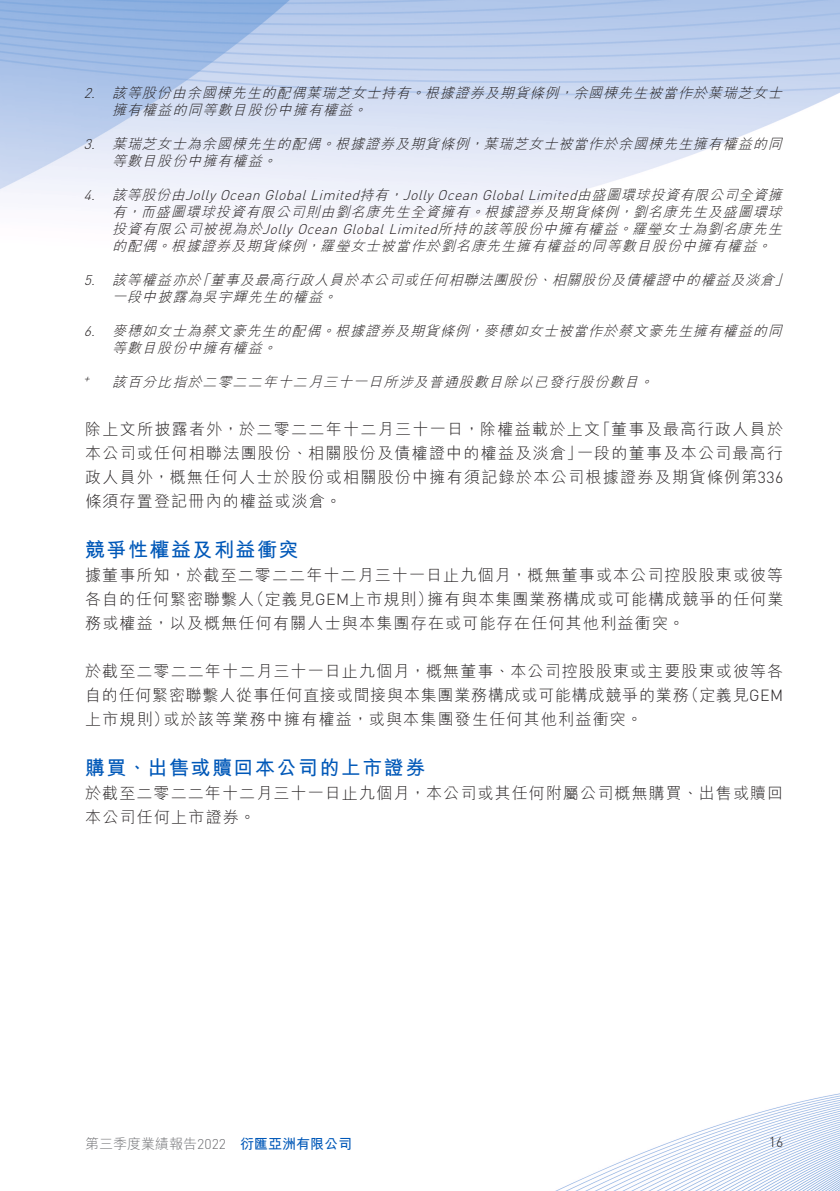
<style>
.page{position:relative;width:840px;height:1191px;background:#fff}
.page>*{position:absolute;margin:0;border:0;box-sizing:border-box;transform-origin:0 0}
._01_H1{font:700 20px "M Hei HK";letter-spacing:.075em;color:#0058b8}
._00_txt{font:300 16px/24px "M Hei HK";letter-spacing:.075em;color:#231f20}
._00_txt-2{font:300 16px/24px "M Hei HK";letter-spacing:.05em;color:#231f20}
._06_Notes{font:italic 300 14px "M Hei HK";color:#231f20}
._06_Notes-2{font:italic 300 14px "DIN";color:#231f20}
.t1{font:300 14px "M Hei HK";color:#6c6d70}
.t2{font:700 14px "M Hei HK";color:#0058b8}
.t3{font:300 14px "DIN";color:#231f20}
._06_Notes-3{font:italic 300 11.2px "DIN";color:#231f20}
.s1{font-family:"M Hei HK"}
.s2{font-family:"DIN"}
</style>
<div class="page">
<img style="left:0;top:0;width:839px;height:1191px">
<p class="_06_Notes-2" style="left:84px;top:84px;width:17px">2.</p>
<p class="_06_Notes" style="left:112px;top:85px;width:303px">該等股份由余國棟先生的配偶葉瑞芝女士持有</p>
<p class="_06_Notes" style="left:573px;top:85px;width:213px">余國棟先生被當作於葉瑞芝女士</p>
<p class="_06_Notes" style="left:424px;top:85px;width:139px">根據證券及期貨條例</p>
<p class="_06_Notes" style="left:410px;top:85px;width:19px">。</p>
<p class="_06_Notes" style="left:558px;top:85px;width:19px">，</p>
<p class="_06_Notes" style="left:112px;top:102px;width:245px">擁有權益的同等數目股份中擁有權益</p>
<p class="_06_Notes" style="left:352px;top:102px;width:19px">。</p>
<p class="_06_Notes-2" style="left:84px;top:135px;width:17px">3.</p>
<p class="_06_Notes" style="left:112px;top:136px;width:213px">葉瑞芝女士為余國棟先生的配偶</p>
<p class="_06_Notes" style="left:483px;top:136px;width:303px">葉瑞芝女士被當作於余國棟先生擁有權益的同</p>
<p class="_06_Notes" style="left:335px;top:136px;width:139px">根據證券及期貨條例</p>
<p class="_06_Notes" style="left:321px;top:136px;width:19px">。</p>
<p class="_06_Notes" style="left:469px;top:136px;width:19px">，</p>
<p class="_06_Notes" style="left:112px;top:153px;width:155px">等數目股份中擁有權益</p>
<p class="_06_Notes" style="left:262px;top:153px;width:19px">。</p>
<p class="_06_Notes-2" style="left:84px;top:186px;width:17px">4.</p>
<p class="_06_Notes-2" style="left:402px;top:186px;width:384px">Jolly Ocean Global Limited<span class="s1">由盛圖環球投資有限公司全資擁</span></p>
<p class="_06_Notes-2" style="left:112px;top:186px;width:281px"><span class="s1">該等股份由</span>Jolly Ocean Global Limited<span class="s1">持有</span></p>
<p class="_06_Notes" style="left:388px;top:187px;width:19px">，</p>
<p class="_06_Notes" style="left:141px;top:204px;width:334px">而盛圖環球投資有限公司則由劉名康先生全資擁有</p>
<p class="_06_Notes" style="left:632px;top:204px;width:154px">劉名康先生及盛圖環球</p>
<p class="_06_Notes" style="left:484px;top:204px;width:139px">根據證券及期貨條例</p>
<p class="_06_Notes" style="left:112px;top:204px;width:19px">有</p>
<p class="_06_Notes" style="left:469px;top:204px;width:19px">。</p>
<p class="_06_Notes" style="left:126px;top:204px;width:19px">，</p>
<p class="_06_Notes" style="left:618px;top:204px;width:19px">，</p>
<p class="_06_Notes-2" style="left:112px;top:220px;width:510px"><span class="s1">投資有限公司被視為於</span>Jolly Ocean Global Limited<span class="s1">所持的該等股份中擁有權益</span></p>
<p class="_06_Notes" style="left:631px;top:221px;width:155px">羅瑩女士為劉名康先生</p>
<p class="_06_Notes" style="left:617px;top:221px;width:19px">。</p>
<p class="_06_Notes" style="left:320px;top:238px;width:441px">羅瑩女士被當作於劉名康先生擁有權益的同等數目股份中擁有權益</p>
<p class="_06_Notes" style="left:171px;top:238px;width:140px">根據證券及期貨條例</p>
<p class="_06_Notes" style="left:112px;top:238px;width:49px">的配偶</p>
<p class="_06_Notes" style="left:156px;top:238px;width:19px">。</p>
<p class="_06_Notes" style="left:756px;top:238px;width:19px">。</p>
<p class="_06_Notes" style="left:306px;top:238px;width:19px">，</p>
<p class="_06_Notes-2" style="left:84px;top:271px;width:17px">5.</p>
<p class="_06_Notes" style="left:112px;top:272px;width:430px">該等權益亦於董事及最高行政人員於本公司或任何相聯法團股份</p>
<p class="_06_Notes" style="left:551px;top:272px;width:228px">相關股份及債權證中的權益及淡倉</p>
<p class="_06_Notes" style="left:195px;top:272px;width:19px">「</p>
<p class="_06_Notes" style="left:774px;top:272px;width:19px">「</p>
<p class="_06_Notes" style="left:537px;top:272px;width:19px">、</p>
<p class="_06_Notes" style="left:112px;top:289px;width:215px">一段中披露為吳宇輝先生的權益</p>
<p class="_06_Notes" style="left:322px;top:289px;width:19px">。</p>
<p class="_06_Notes-2" style="left:84px;top:322px;width:17px">6.</p>
<p class="_06_Notes" style="left:483px;top:323px;width:303px">麥穗如女士被當作於蔡文豪先生擁有權益的同</p>
<p class="_06_Notes" style="left:112px;top:323px;width:213px">麥穗如女士為蔡文豪先生的配偶</p>
<p class="_06_Notes" style="left:335px;top:323px;width:139px">根據證券及期貨條例</p>
<p class="_06_Notes" style="left:321px;top:323px;width:19px">。</p>
<p class="_06_Notes" style="left:469px;top:323px;width:19px">，</p>
<p class="_06_Notes" style="left:112px;top:340px;width:155px">等數目股份中擁有權益</p>
<p class="_06_Notes" style="left:262px;top:340px;width:19px">。</p>
<p class="_06_Notes-3" style="left:84px;top:371px;width:11px">+</p>
<p class="_06_Notes" style="left:112px;top:374px;width:531px">該百分比指於二零二二年十二月三十一日所涉及普通股數目除以已發行股份數目</p>
<p class="_06_Notes" style="left:638px;top:374px;width:19px">。</p>
<p class="_00_txt" style="left:594px;top:416px;width:190px">「董事及最高行政人員於</p>
<p class="_00_txt" style="left:576px;top:416px;width:207px;text-indent:-491px">除上文所披露者外，於二零二二年十二月三十一日，除權益載於上文<br>一段的董事及本公司最高行</p>
<p class="_00_txt" style="left:85px;top:440px;width:699px">本公司或任何相聯法團股份、相關股份及債權證中的權益及淡倉」<br>政人員外，概無任何人士於股份或相關股份中擁有須記錄於本公司根據證券及期貨條例第<span class="s2">336</span>條須存置登記冊內的權益或淡倉。</p>
<p class="_01_H1" style="left:85px;top:535px;width:215px">競爭性權益及利益衝突</p>
<p class="_00_txt" style="left:85px;top:562px;width:699px;text-align:right">據董事所知，於截至二零二二年十二月三十一日止九個月，概無董事或本公司控股股東或彼等擁有與本集團業務構成或可能構成競爭的任何業</p>
<p class="_00_txt" style="left:248px;top:586px;width:186px">（定義見<span class="s2">GEM</span>上市規則）</p>
<p class="_00_txt" style="left:85px;top:586px;width:600px">各自的任何緊密聯繫人<br>務或權益，以及概無任何有關人士與本集團存在或可能存在任何其他利益衝突。</p>
<p class="_00_txt" style="left:85px;top:658px;width:699px;text-align:right">於截至二零二二年十二月三十一日止九個月，概無董事、本公司控股股東或主要股東或彼等各（定義見<span class="s2">GEM</span></p>
<p class="_00_txt-2" style="left:163px;top:682px;width:526px;text-indent:-78px">自的任何緊密聯繫人從事任何直接或間接與本集團業務構成或可能構成競爭的業務或於該等業務中擁有權益，或與本集團發生任何其他利益衝突。</p>
<p class="_00_txt" style="left:85px;top:706px;width:86px">上市規則）</p>
<p class="_01_H1" style="left:85px;top:753px;width:341px">購買、出售或贖回本公司的上市證券</p>
<p class="_00_txt" style="left:85px;top:780px;width:699px">於截至二零二二年十二月三十一日止九個月，本公司或其任何附屬公司概無購買、出售或贖回本公司任何上市證券。</p>
<p class="t1" style="left:85px;top:1136px;width:142px">第三季度業績報告<span class="s2">2022</span></p>
<p class="t2" style="left:240px;top:1133px;width:113px">衍匯亞洲有限公司</p>
<p class="t3" style="left:768px;top:1133px;width:16px">16</p>
</div>
